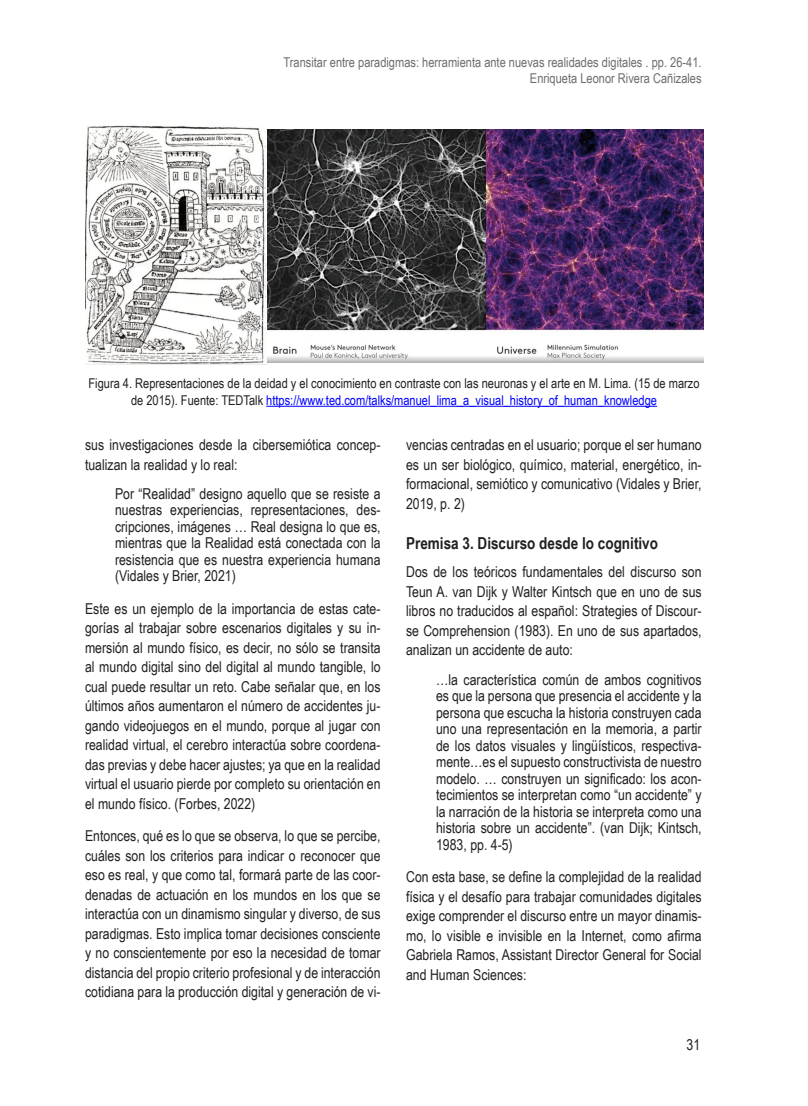
<style>
.page{position:relative;width:808px;height:1106px;background:#fff}
.page>*{position:absolute;margin:0;border:0;box-sizing:border-box;transform-origin:0 0}
.subtitulo{font:700 16.5px "Arial Narrow";color:#231f20}
.texto_corrido{font:15px/19.5px "Arial Narrow";color:#231f20;text-align:justify}
.Citation{font:15px/16.5px "Arial Narrow";color:#231f20;text-align:justify}
.pie_de_imagen{font:13.5px/16.5px "Arial Narrow";color:#231f20;text-align:center}
.t1{font:13.5px/16.2px "Arial Narrow";color:#6c6d70;text-align:right}
.s1{color:#00f}
</style>
<div class="page">
<hr style="left:266px;top:406px;width:391px;height:1px;background:#00f">
<img style="left:85px;top:124px;width:183px;height:241px">
<img style="left:268px;top:129px;width:435px;height:234px">
<p class="t1" style="left:283px;top:54px;width:420px">Transitar entre paradigmas: herramienta ante nuevas realidades digitales . pp. 26-41.<br>Enriqueta Leonor Rivera Cañizales</p>
<p class="pie_de_imagen" style="left:88px;top:375px;width:613px">Figura 4. Representaciones de la deidad y el conocimiento en contraste con las neuronas y el arte en M. Lima. (15 de marzo de 2015). Fuente: TEDTalk <span class="s1">https://www.ted.com/talks/manuel_lima_a_visual_history_of_human_knowledge</span></p>
<p class="texto_corrido" style="left:406px;top:434px;width:297px">vencias centradas en el usuario; porque el ser humano es un ser biológico, químico, material, energético, in&shy;formacional, semiótico y comunicativo (Vidales y Brier, 2019, p. 2)</p>
<p class="subtitulo" style="left:406px;top:531px;width:253px">Premisa 3. Discurso desde lo cognitivo</p>
<p class="texto_corrido" style="left:406px;top:562px;width:297px">Dos de los teóricos fundamentales del discurso son Teun A. van Dijk y Walter Kintsch que en uno de sus libros no traducidos al español: Strategies of Discour&shy;se Comprehension (1983). En uno de sus apartados, analizan un accidente de auto:</p>
<p class="Citation" style="left:436px;top:670px;width:267px">…la característica común de ambos cognitivos es que la persona que presencia el accidente y la persona que escucha la historia construyen cada uno una representación en la memoria, a partir de los datos visuales y lingüísticos, respectiva&shy;mente…es el supuesto constructivista de nuestro modelo. … construyen un significado: los acon&shy;tecimientos se interpretan como “un accidente” y la narración de la historia se interpreta como una historia sobre un accidente”. (van Dijk; Kintsch, 1983, pp. 4-5)</p>
<p class="texto_corrido" style="left:406px;top:866px;width:297px">Con esta base, se define la complejidad de la realidad física y el desafío para trabajar comunidades digitales exige comprender el discurso entre un mayor dinamis&shy;mo, lo visible e invisible en la Internet, como afirma Gabriela Ramos, Assistant Director General for Social and Human Sciences:</p>
<p class="texto_corrido" style="left:85px;top:434px;width:297px">sus investigaciones desde la cibersemiótica concep&shy;tualizan la realidad y lo real:</p>
<p class="Citation" style="left:115px;top:485px;width:267px">Por “Realidad” designo aquello que se resiste a nuestras experiencias, representaciones, des&shy;cripciones, imágenes … Real designa lo que es, mientras que la Realidad está conectada con la resistencia que es nuestra experiencia humana (Vidales y Brier, 2021)</p>
<p class="texto_corrido" style="left:85px;top:598px;width:297px">Este es un ejemplo de la importancia de estas cate&shy;gorías al trabajar sobre escenarios digitales y su in&shy;mersión al mundo físico, es decir, no sólo se transita al mundo digital sino del digital al mundo tangible, lo cual puede resultar un reto. Cabe señalar que, en los últimos años aumentaron el número de accidentes ju&shy;gando videojuegos en el mundo, porque al jugar con realidad virtual, el cerebro interactúa sobre coordena&shy;das previas y debe hacer ajustes; ya que en la realidad virtual el usuario pierde por completo su orientación en el mundo físico. (Forbes, 2022)</p>
<p class="texto_corrido" style="left:85px;top:825px;width:297px">Entonces, qué es lo que se observa, lo que se percibe, cuáles son los criterios para indicar o reconocer que eso es real, y que como tal, formará parte de las coor&shy;denadas de actuación en los mundos en los que se interactúa con un dinamismo singular y diverso, de sus paradigmas. Esto implica tomar decisiones consciente y no conscientemente por eso la necesidad de tomar distancia del propio criterio profesional y de interacción cotidiana para la producción digital y generación de vi-</p>
<p class="texto_corrido" style="left:686px;top:1034px;width:15px">31</p>
</div>
